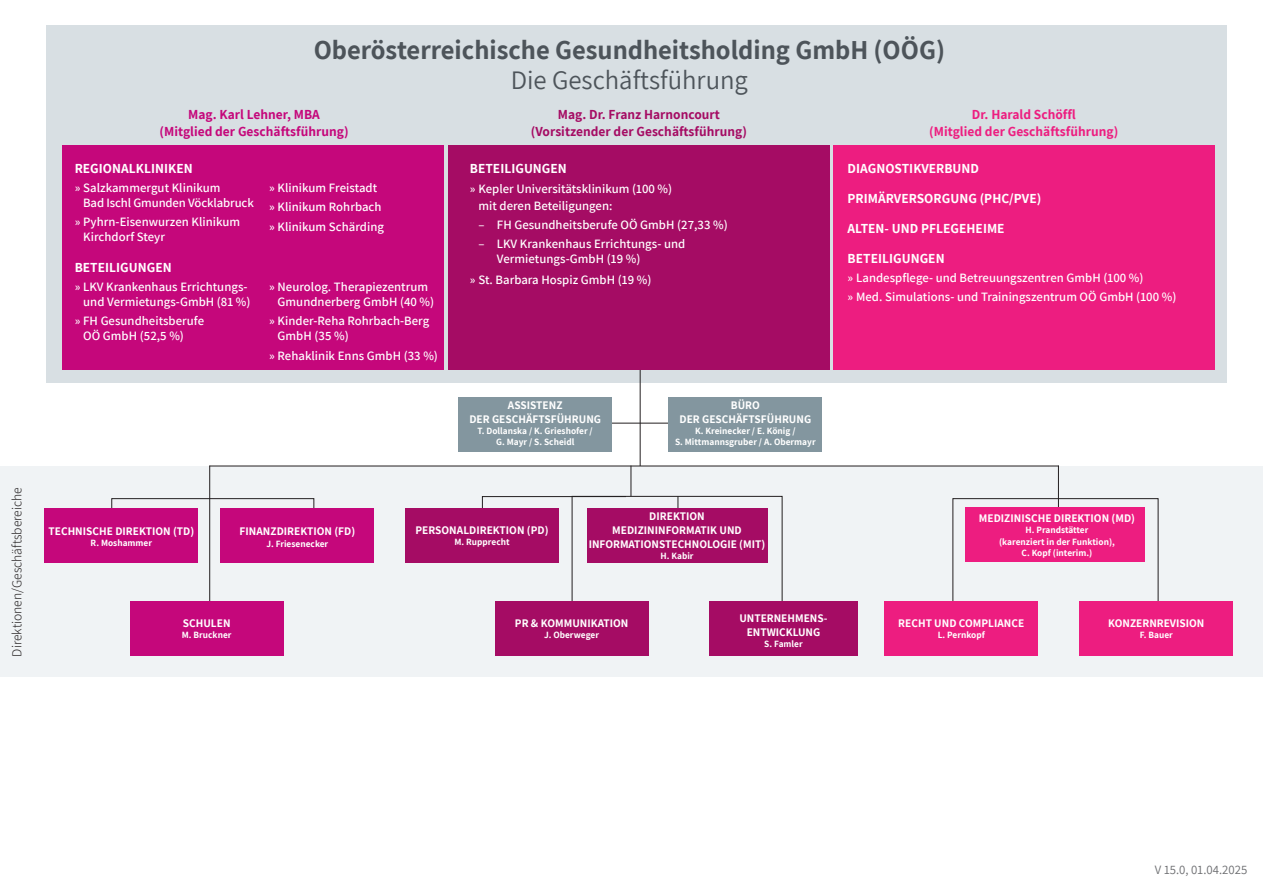
<style>
.page{position:relative;width:1263px;height:893px;background:#fff}
.page>*{position:absolute;margin:0;border:0;box-sizing:border-box;transform-origin:0 0}
.t1{font:700 26.7px "Assistant";color:#4d545a}
.t2{font:26.7px "Assistant";color:#4d545a}
.t3{font:700 13.5px "Assistant";letter-spacing:.005em;color:#fff}
.t4{font:700 13.5px "Assistant";letter-spacing:.005em;color:#a50c64}
.t5{font:700 13.5px "Assistant";letter-spacing:.005em;color:#c5077b}
.t6{font:700 13.5px "Assistant";letter-spacing:.005em;color:#ed1d80}
.t7{font:300 13.5px "Assistant";color:#231f20}
.t8{font:600 12.75px/15px "Assistant";letter-spacing:.005em;color:#fff;text-align:right}
.t9{font:12.75px "Assistant";letter-spacing:.005em;color:#6c6d70}
.t10{font:700 11.4px/13.6px "Assistant";letter-spacing:.005em;color:#fff;text-align:center}
.t11{font:700 9.3px "Assistant";letter-spacing:.005em;color:#fff}
</style>
<div class="page">
<div style="left:47px;top:26px;width:1180px;height:357px;background:#d8dfe3"></div>
<div style="left:448px;top:146px;width:382px;height:224px;background:#a50c64"></div>
<div style="left:833px;top:146px;width:381px;height:224px;background:#ed1d80"></div>
<div style="left:63px;top:146px;width:381px;height:224px;background:#c5077b"></div>
<hr style="left:640px;top:370px;width:1px;height:96px;background:#231f20">
<div style="left:0;top:466px;width:1263px;height:211px;background:#f0f3f5"></div>
<hr style="left:1058px;top:466px;width:1px;height:44px;background:#231f20">
<svg style="left:952px;top:498px;width:207px;height:138px"></svg>
<div style="left:885px;top:601px;width:153px;height:55px;background:#ed1d80"></div>
<div style="left:965px;top:507px;width:180px;height:55px;background:#ed1d80"></div>
<div style="left:1080px;top:601px;width:153px;height:55px;background:#ed1d80"></div>
<svg style="left:111px;top:498px;width:203px;height:55px"></svg>
<hr style="left:209px;top:466px;width:1px;height:150px;background:#231f20">
<div style="left:130px;top:601px;width:153px;height:55px;background:#c5077b"></div>
<div style="left:45px;top:508px;width:153px;height:55px;background:#c5077b"></div>
<div style="left:221px;top:508px;width:153px;height:55px;background:#c5077b"></div>
<hr style="left:209px;top:466px;width:850px;height:1px;background:#231f20">
<svg style="left:482px;top:496px;width:301px;height:123px"></svg>
<hr style="left:631px;top:466px;width:1px;height:30px;background:#231f20">
<div style="left:405px;top:508px;width:154px;height:55px;background:#a50c64"></div>
<div style="left:495px;top:601px;width:153px;height:55px;background:#a50c64"></div>
<div style="left:587px;top:508px;width:180px;height:55px;background:#a50c64"></div>
<div style="left:709px;top:601px;width:149px;height:55px;background:#a50c64"></div>
<hr style="left:582px;top:423px;width:108px;height:1px;background:#231f20">
<div style="left:668px;top:396px;width:153px;height:55px;background:#83969f"></div>
<div style="left:458px;top:396px;width:154px;height:55px;background:#83969f"></div>
<p class="t7" style="left:8px;top:657px;width:171px;rotate:-90deg">Direktionen/Geschäftsbereiche</p>
<p class="t1" style="left:314px;top:32px;width:633px">Oberösterreichische Gesundheitsholding GmbH (OÖG)</p>
<p class="t2" style="left:511px;top:61px;width:239px">Die Geschäftsführung</p>
<p class="t5" style="left:188px;top:105px;width:133px">Mag. Karl Lehner, MBA</p>
<p class="t5" style="left:159px;top:122px;width:191px">(Mitglied der Geschäftsführung)</p>
<p class="t3" style="left:75px;top:159px;width:119px">REGIONALKLINIKEN</p>
<p class="t8" style="left:75px;top:180px;width:147px">» Salzkammergut Klinikum</p>
<p class="t8" style="left:83px;top:195px;width:172px">Bad Ischl Gmunden Vöcklabruck</p>
<p class="t8" style="left:75px;top:214px;width:167px">» Pyhrn-Eisenwurzen Klinikum</p>
<p class="t8" style="left:83px;top:229px;width:83px">Kirchdorf Steyr</p>
<p class="t3" style="left:75px;top:258px;width:99px">BETEILIGUNGEN</p>
<p class="t8" style="left:75px;top:279px;width:177px">» LKV Krankenhaus Errichtungs&shy;und Vermietungs-GmbH (81 %)</p>
<p class="t8" style="left:75px;top:313px;width:131px">» FH Gesundheitsberufe</p>
<p class="t8" style="left:83px;top:328px;width:102px">OÖ GmbH (52,5 %)</p>
<p class="t8" style="left:269px;top:180px;width:110px">» Klinikum Freistadt</p>
<p class="t8" style="left:269px;top:199px;width:114px">» Klinikum Rohrbach</p>
<p class="t8" style="left:269px;top:218px;width:116px">» Klinikum Schärding</p>
<p class="t8" style="left:269px;top:279px;width:160px">» Neurolog. Therapiezentrum</p>
<p class="t8" style="left:278px;top:294px;width:158px">Gmundnerberg GmbH (40 %)</p>
<p class="t8" style="left:278px;top:313px;width:153px;text-align:left;text-indent:-9px">» Kinder-Reha Rohrbach-Berg<br>GmbH (35 %)</p>
<p class="t8" style="left:269px;top:347px;width:170px">» Rehaklinik Enns GmbH (33 %)</p>
<p class="t4" style="left:558px;top:105px;width:164px">Mag. Dr. Franz Harnoncourt</p>
<p class="t4" style="left:531px;top:122px;width:218px">(Vorsitzender der Geschäftsführung)</p>
<p class="t3" style="left:470px;top:159px;width:99px">BETEILIGUNGEN</p>
<p class="t8" style="left:470px;top:181px;width:204px">» Kepler Universitätsklinikum (100 %)</p>
<p class="t8" style="left:478px;top:197px;width:136px">mit deren Beteiligungen:</p>
<p class="t8" style="left:478px;top:216px;width:251px">– FH Gesundheitsberufe OÖ GmbH (27,33 %)</p>
<p class="t8" style="left:478px;top:236px;width:208px">– LKV Krankenhaus Errichtungs- und</p>
<p class="t8" style="left:497px;top:251px;width:145px">Vermietungs-GmbH (19 %)</p>
<p class="t8" style="left:470px;top:272px;width:183px">» St. Barbara Hospiz GmbH (19 %)</p>
<p class="t6" style="left:972px;top:105px;width:105px">Dr. Harald Schöffl</p>
<p class="t6" style="left:929px;top:122px;width:191px">(Mitglied der Geschäftsführung)</p>
<p class="t3" style="left:847px;top:159px;width:133px">DIAGNOSTIKVERBUND</p>
<p class="t3" style="left:847px;top:189px;width:195px">PRIMÄRVERSORGUNG (PHC/PVE)</p>
<p class="t3" style="left:847px;top:219px;width:159px">ALTEN- UND PFLEGEHEIME</p>
<p class="t3" style="left:847px;top:249px;width:99px">BETEILIGUNGEN</p>
<p class="t8" style="left:847px;top:270px;width:297px">» Landespflege- und Betreuungszentren GmbH (100 %)</p>
<p class="t8" style="left:847px;top:289px;width:330px">» Med. Simulations- und Trainingszentrum OÖ GmbH (100 %)</p>
<p class="t10" style="left:508px;top:398px;width:56px">ASSISTENZ</p>
<p class="t10" style="left:469px;top:412px;width:133px">DER GESCHÄFTSFÜHRUNG</p>
<p class="t11" style="left:478px;top:424px;width:117px">T. Dollanska / K. Grieshofer /</p>
<p class="t11" style="left:496px;top:436px;width:80px">G. Mayr / S. Scheidl</p>
<p class="t10" style="left:679px;top:398px;width:133px">BÜRO<br>DER GESCHÄFTSFÜHRUNG</p>
<p class="t11" style="left:695px;top:424px;width:102px">K. Kreinecker / E. König /</p>
<p class="t11" style="left:675px;top:436px;width:142px">S. Mittmannsgruber / A. Obermayr</p>
<p class="t10" style="left:49px;top:524px;width:147px">TECHNISCHE DIREKTION (TD)</p>
<p class="t11" style="left:91px;top:537px;width:63px">R. Moshammer</p>
<p class="t10" style="left:240px;top:524px;width:117px">FINANZDIREKTION (FD)</p>
<p class="t11" style="left:267px;top:537px;width:63px">J. Friesenecker</p>
<p class="t10" style="left:183px;top:616px;width:49px">SCHULEN</p>
<p class="t11" style="left:182px;top:629px;width:51px">M. Bruckner</p>
<p class="t10" style="left:415px;top:523px;width:135px">PERSONALDIREKTION (PD)</p>
<p class="t11" style="left:454px;top:536px;width:57px">M. Rupprecht</p>
<p class="t10" style="left:649px;top:509px;width:57px">DIREKTION</p>
<p class="t10" style="left:612px;top:523px;width:131px">MEDIZININFORMATIK UND</p>
<p class="t10" style="left:589px;top:537px;width:178px">INFORMATIONSTECHNOLOGIE (MIT)</p>
<p class="t11" style="left:660px;top:549px;width:35px">H. Kabir</p>
<p class="t10" style="left:515px;top:616px;width:115px">PR &amp; KOMMUNIKATION</p>
<p class="t11" style="left:544px;top:629px;width:56px">J. Oberweger</p>
<p class="t10" style="left:739px;top:611px;width:90px">UNTERNEHMENS-</p>
<p class="t10" style="left:747px;top:625px;width:75px">ENTWICKLUNG</p>
<p class="t11" style="left:764px;top:638px;width:40px">S. Famler</p>
<p class="t10" style="left:979px;top:511px;width:158px">MEDIZINISCHE DIREKTION (MD)</p>
<p class="t11" style="left:1025px;top:524px;width:64px">H. Prandstätter</p>
<p class="t11" style="left:999px;top:535px;width:117px">(karenziert in der Funktion),</p>
<p class="t11" style="left:1021px;top:546px;width:72px">C. Kopf (interim.)</p>
<p class="t10" style="left:898px;top:616px;width:128px">RECHT UND COMPLIANCE</p>
<p class="t11" style="left:938px;top:629px;width:49px">L. Pernkopf</p>
<p class="t10" style="left:1108px;top:616px;width:98px">KONZERNREVISION</p>
<p class="t11" style="left:1140px;top:629px;width:35px">F. Bauer</p>
<p class="t9" style="left:1155px;top:860px;width:94px">V 15.0, 01.04.2025</p>
</div>
